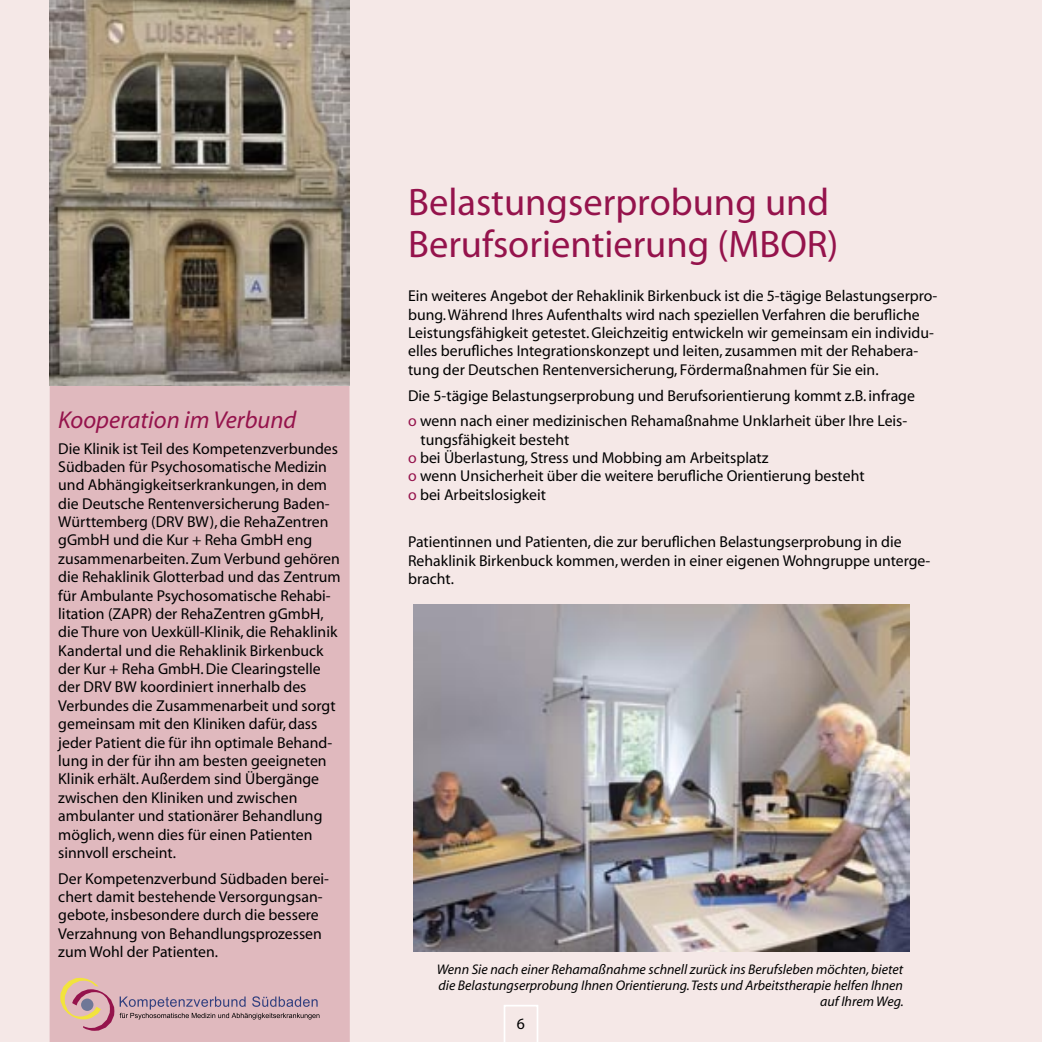
<style>
.page{position:relative;width:1042px;height:1042px;background:#f5e8e7}
.page>*{position:absolute;margin:0;border:0;box-sizing:border-box;transform-origin:0 0}
.headline{font:38.5px/42px "Myriad";color:#95134c}
.Subline_kleiner{font:italic 24.5px "Myriad";color:#95134c}
.Standardtext{font:15.75px/18.4px "Myriad";color:#000}
.standardliste{font:15.75px/18.4px "Myriad";color:#000}
.bildtext{font:italic 14px/15.8px "Myriad";color:#000;text-align:right}
.s1{color:#95134c}
</style>
<div class="page">
<div style="left:50px;top:0;width:300px;height:1042px;background:#e0b9be"></div>
<svg style="left:504px;top:1005px;width:34px;height:37px"></svg>
<img style="left:413px;top:604px;width:496px;height:347px">
<img style="left:50px;top:0;width:300px;height:385px">
<svg style="left:60px;top:977px;width:259px;height:54px"></svg>
<p class="Subline_kleiner" style="left:58px;top:407px;width:240px">Kooperation im Verbund</p>
<p class="Standardtext" style="left:58px;top:440px;width:284px">Die Klinik ist Teil des Kompetenzverbundes Südbaden für Psychosomatische Medizin und Abhängigkeitserkrankungen, in dem die Deutsche Rentenversicherung Baden-Württemberg (DRV BW), die RehaZentren gGmbH und die Kur + Reha GmbH eng zusammenarbeiten. Zum Verbund gehören die Rehaklinik Glotterbad und das Zentrum für Ambulante Psychosomatische Rehabi&shy;litation (ZAPR) der RehaZentren gGmbH, die Thure von Uexküll-Klinik, die Rehaklinik Kandertal und die Rehaklinik Birkenbuck der Kur + Reha GmbH. Die Clearingstelle der DRV BW koordiniert innerhalb des Verbundes die Zusammenarbeit und sorgt gemeinsam mit den Kliniken dafür, dass jeder Patient die für ihn optimale Behand&shy;lung in der für ihn am besten geeigneten Klinik erhält. Außerdem sind Übergänge zwischen den Kliniken und zwischen ambulanter und stationärer Behandlung möglich, wenn dies für einen Patienten sinnvoll erscheint.</p>
<p class="Standardtext" style="left:58px;top:870px;width:272px">Der Kompetenzverbund Südbaden berei&shy;chert damit bestehende Versorgungsan&shy;gebote, insbesondere durch die bessere Verzahnung von Behandlungsprozessen zum Wohl der Patienten.</p>
<p class="headline" style="left:408px;top:183px;width:432px">Belastungserprobung und<br>Berufsorientierung (MBOR)</p>
<p class="Standardtext" style="left:408px;top:287px;width:531px">Ein weiteres Angebot der Rehaklinik Birkenbuck ist die 5-tägige Belastungserpro&shy;bung. Während Ihres Aufenthalts wird nach speziellen Verfahren die berufliche Leistungsfähigkeit getestet. Gleichzeitig entwickeln wir gemeinsam ein individu&shy;elles berufliches Integrationskonzept und leiten, zusammen mit der Rehabera&shy;tung der Deutschen Rentenversicherung, Fördermaßnahmen für Sie ein.</p>
<p class="Standardtext" style="left:408px;top:387px;width:508px">Die 5-tägige Belastungserprobung und Berufsorientierung kommt z.B. infrage</p>
<p class="standardliste" style="left:420px;top:412px;width:488px;text-indent:-12px"><span class="s1">o</span> wenn nach einer medizinischen Rehamaßnahme Unklarheit über Ihre Leis&shy;tungsfähigkeit besteht</p>
<p class="standardliste" style="left:408px;top:449px;width:362px"><span class="s1">o</span> bei Überlastung, Stress und Mobbing am Arbeitsplatz</p>
<p class="standardliste" style="left:408px;top:468px;width:458px"><span class="s1">o</span> wenn Unsicherheit über die weitere berufliche Orientierung besteht</p>
<p class="standardliste" style="left:408px;top:486px;width:139px"><span class="s1">o</span> bei Arbeitslosigkeit</p>
<p class="Standardtext" style="left:408px;top:534px;width:524px">Patientinnen und Patienten, die zur beruflichen Belastungserprobung in die<br>Rehaklinik Birkenbuck kommen, werden in einer eigenen Wohngruppe unterge&shy;bracht.</p>
<p class="bildtext" style="left:437px;top:962px;width:469px">Wenn Sie nach einer Rehamaßnahme schnell zurück ins Berufsleben möchten, bietet die Belastungserprobung Ihnen Orientierung. Tests und Arbeitstherapie helfen Ihnen auf Ihrem Weg.</p>
<p class="Standardtext" style="left:517px;top:1015px;width:10px">6</p>
</div>
